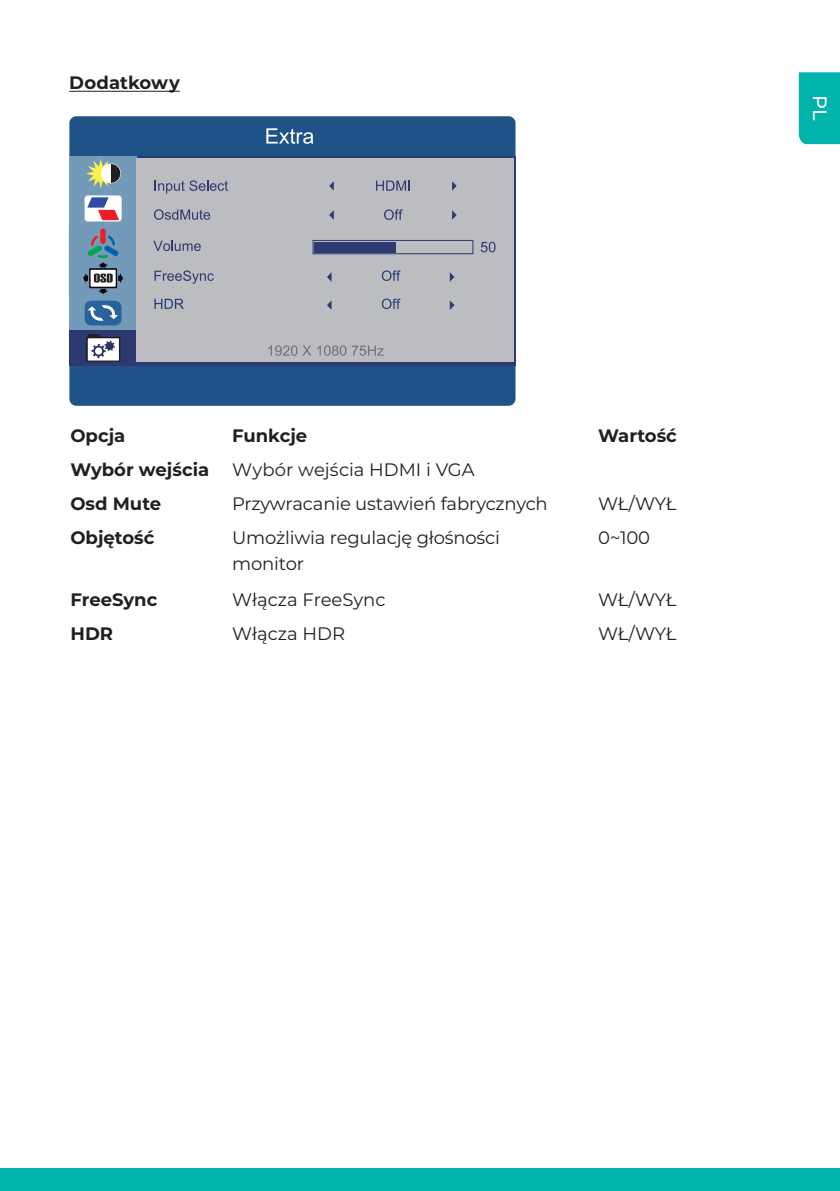
<style>
.page{position:relative;width:840px;height:1191px;background:#fff}
.page>*{position:absolute;margin:0;border:0;box-sizing:border-box;transform-origin:0 0}
.t1{font:500 19.4px "Montserrat";color:#fff}
.t2{font:18px "Montserrat";letter-spacing:-.01em;color:#231f20}
.t3{font:700 18px "Montserrat";color:#231f20}
</style>
<div class="page">
<div style="left:0;top:1168px;width:839px;height:23px;background:#00b4ac"></div>
<hr style="left:69px;top:91px;width:111px;height:1px;background:#231f20">
<div style="left:69px;top:116px;width:446px;height:290px;background:#1f5388;border-radius:7px"></div>
<svg style="left:266px;top:128px;width:47px;height:16px"></svg>
<svg style="left:137px;top:156px;width:378px;height:209px;fill:#2e3972"></svg>
<div style="left:69px;top:156px;width:68px;height:35px;background:#749ab9"></div>
<div style="left:69px;top:191px;width:68px;height:35px;background:#749ab9"></div>
<div style="left:69px;top:226px;width:68px;height:35px;background:#749ab9"></div>
<div style="left:69px;top:226px;width:68px;height:35px;border:1px solid #749ab9"></div>
<div style="left:69px;top:261px;width:68px;height:35px;background:#749ab9"></div>
<div style="left:69px;top:261px;width:68px;height:35px;border:1px solid #749ab9"></div>
<div style="left:69px;top:296px;width:68px;height:34px;background:#749ab9"></div>
<div style="left:69px;top:330px;width:68px;height:35px;background:#2e3972"></div>
<div style="left:101px;top:164px;width:20px;height:19px;border:1px solid #fff;border-radius:50%"></div>
<svg style="left:86px;top:159px;width:34px;height:29px"></svg>
<div style="left:85px;top:195px;width:36px;height:26px;background:#fff;border-radius:3px"></div>
<svg style="left:87px;top:197px;width:32px;height:23px"></svg>
<div style="left:100px;top:228px;width:6px;height:16px;background:#ee1d23;border-radius:3px"></div>
<svg style="left:83px;top:235px;width:40px;height:59px"></svg>
<div style="left:85px;top:301px;width:36px;height:24px;background:#28639b;border-radius:6px"></div>
<svg style="left:87px;top:305px;width:31px;height:16px"></svg>
<svg style="left:86px;top:334px;width:34px;height:28px"></svg>
<div style="left:137px;top:159px;width:376px;height:203px;background:#bcbdc0"></div>
<svg style="left:329px;top:182px;width:4px;height:8px"></svg>
<svg style="left:452px;top:181px;width:4px;height:10px"></svg>
<svg style="left:327px;top:273px;width:4px;height:8px"></svg>
<svg style="left:449px;top:272px;width:5px;height:10px"></svg>
<div style="left:312px;top:240px;width:161px;height:14px;border:1px solid #2e3972"></div>
<svg style="left:480px;top:242px;width:15px;height:10px"></svg>
<div style="left:314px;top:242px;width:82px;height:10px;background:#2e3972"></div>
<svg style="left:268px;top:345px;width:43px;height:11px"></svg>
<svg style="left:317px;top:345px;width:66px;height:11px"></svg>
<svg style="left:154px;top:180px;width:74px;height:13px"></svg>
<svg style="left:376px;top:181px;width:33px;height:10px"></svg>
<svg style="left:329px;top:211px;width:4px;height:8px"></svg>
<svg style="left:452px;top:210px;width:4px;height:10px"></svg>
<svg style="left:384px;top:209px;width:18px;height:11px"></svg>
<svg style="left:381px;top:270px;width:19px;height:11px"></svg>
<svg style="left:154px;top:209px;width:56px;height:11px"></svg>
<svg style="left:153px;top:241px;width:48px;height:10px"></svg>
<svg style="left:154px;top:270px;width:60px;height:14px"></svg>
<svg style="left:327px;top:301px;width:4px;height:8px"></svg>
<svg style="left:449px;top:300px;width:5px;height:10px"></svg>
<svg style="left:381px;top:299px;width:19px;height:10px"></svg>
<svg style="left:154px;top:299px;width:30px;height:10px"></svg>
<div style="left:798px;top:72px;width:41px;height:72px;background:#00b4ac"></div>
<p class="t3" style="left:69px;top:70px;width:112px">Dodatkowy</p>
<p class="t3" style="left:70px;top:423px;width:56px">Opcja</p>
<p class="t3" style="left:232px;top:423px;width:77px">Funkcje</p>
<p class="t3" style="left:598px;top:423px;width:80px">Wartość</p>
<p class="t3" style="left:70px;top:456px;width:140px">Wybór wejścia</p>
<p class="t2" style="left:232px;top:457px;width:244px">Wybór wejścia HDMI i VGA</p>
<p class="t3" style="left:70px;top:490px;width:92px">Osd Mute</p>
<p class="t2" style="left:232px;top:491px;width:317px">Przywracanie ustawień fabrycznych</p>
<p class="t2" style="left:598px;top:491px;width:80px">WŁ/WYŁ</p>
<p class="t3" style="left:70px;top:524px;width:86px">Objętość</p>
<p class="t2" style="left:232px;top:525px;width:269px">Umożliwia regulację głośności</p>
<p class="t2" style="left:232px;top:551px;width:73px">monitor</p>
<p class="t2" style="left:598px;top:525px;width:53px">0~100</p>
<p class="t3" style="left:70px;top:587px;width:88px">FreeSync</p>
<p class="t2" style="left:232px;top:587px;width:155px">Włącza FreeSync</p>
<p class="t2" style="left:598px;top:587px;width:80px">WŁ/WYŁ</p>
<p class="t3" style="left:70px;top:621px;width:44px">HDR</p>
<p class="t2" style="left:232px;top:621px;width:114px">Włącza HDR</p>
<p class="t2" style="left:598px;top:621px;width:80px">WŁ/WYŁ</p>
<p class="t1" style="left:833px;top:95px;width:27px;rotate:90deg">PL</p>
</div>
